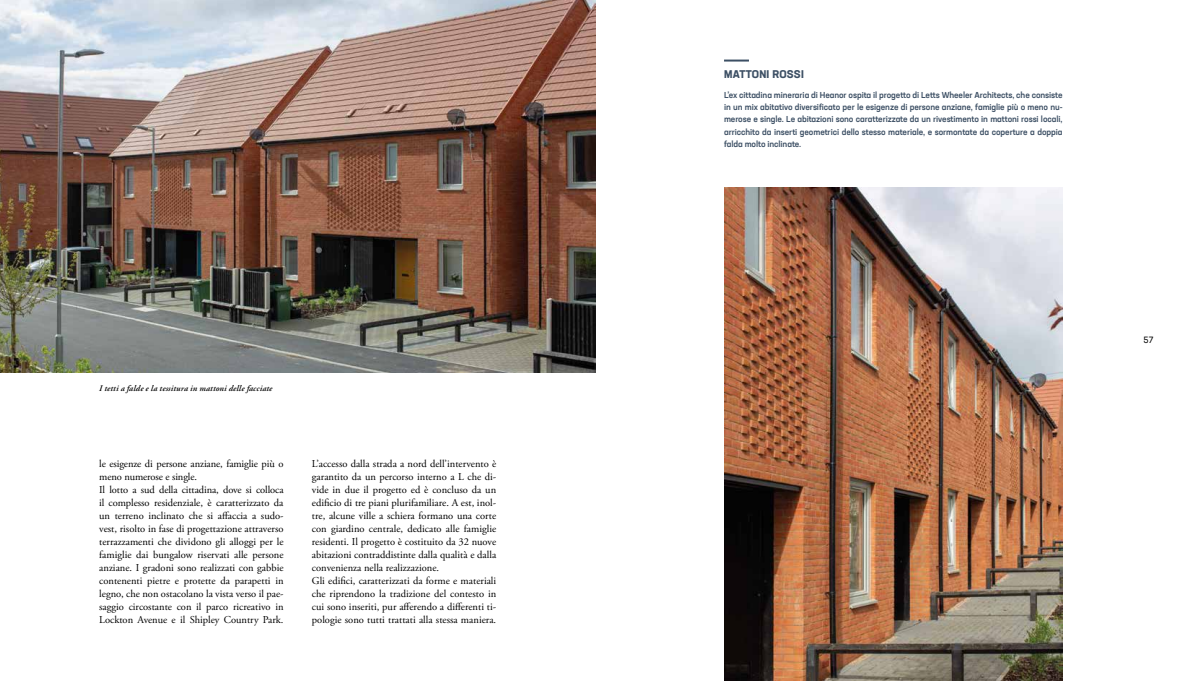
<style>
.page{position:relative;width:1191px;height:681px;background:#fff}
.page>*{position:absolute;margin:0;border:0;box-sizing:border-box;transform-origin:0 0}
.t1{font:700 11px "Neusa Next Pro";letter-spacing:.02em;color:#3c4f64}
.t2{font:10.5px/13px "Adobe Garamond Pro";color:#000}
.t3{font:9px "Neusa Next Pro";color:#000}
.t4{font:500 8.5px/12px "Neusa Next Pro";letter-spacing:-.01em;color:#3c4f64;text-align:justify}
.t5{font:italic 600 8.5px "Adobe Garamond";letter-spacing:.02em;color:#000}
</style>
<div class="page">
<hr style="left:724px;top:60px;width:25px;height:2px;background:#3c4f64">
<img style="left:0;top:0;width:595px;height:372px">
<img style="left:724px;top:187px;width:338px;height:493px">
<p class="t5" style="left:99px;top:383px;width:175px">I tetti a falde e la tessitura in mattoni delle facciate</p>
<p class="t2" style="left:99px;top:457px;width:186px">le esigenze di persone anziane, famiglie più o meno numerose e single.<br>Il lotto a sud della cittadina, dove si colloca il complesso residenziale, è caratterizzato da un terreno inclinato che si affaccia a sudo&shy;vest, risolto in fase di progettazione attraverso terrazzamenti che dividono gli alloggi per le famiglie dai bungalow riservati alle persone anziane. I gradoni sono realizzati con gabbie contenenti pietre e protette da parapetti in legno, che non ostacolano la vista verso il pae&shy;saggio circostante con il parco ricreativo in Lockton Avenue e il Shipley Country Park.</p>
<p class="t2" style="left:312px;top:457px;width:186px">L’accesso dalla strada a nord dell’intervento è garantito da un percorso interno a L che di&shy;vide in due il progetto ed è concluso da un edificio di tre piani plurifamiliare. A est, inol&shy;tre, alcune ville a schiera formano una corte con giardino centrale, dedicato alle famiglie residenti. Il progetto è costituito da 32 nuove abitazioni contraddistinte dalla qualità e dalla convenienza nella realizzazione.<br>Gli edifici, caratterizzati da forme e materiali che riprendono la tradizione del contesto in cui sono inseriti, pur afferendo a differenti ti&shy;pologie sono tutti trattati alla stessa maniera.</p>
<p class="t1" style="left:724px;top:67px;width:81px">MATTONI ROSSI</p>
<p class="t4" style="left:724px;top:89px;width:340px">L’ex cittadina mineraria di Heanor ospita il progetto di Letts Wheeler Architects, che consiste in un mix abitativo diversificato per le esigenze di persone anziane, famiglie più o meno nu&shy;merose e single. Le abitazioni sono caratterizzate da un rivestimento in mattoni rossi locali, arricchito da inserti geometrici dello stesso materiale, e sormontate da coperture a doppia falda molto inclinate.</p>
<p class="t3" style="left:1143px;top:334px;width:11px">57</p>
</div>
